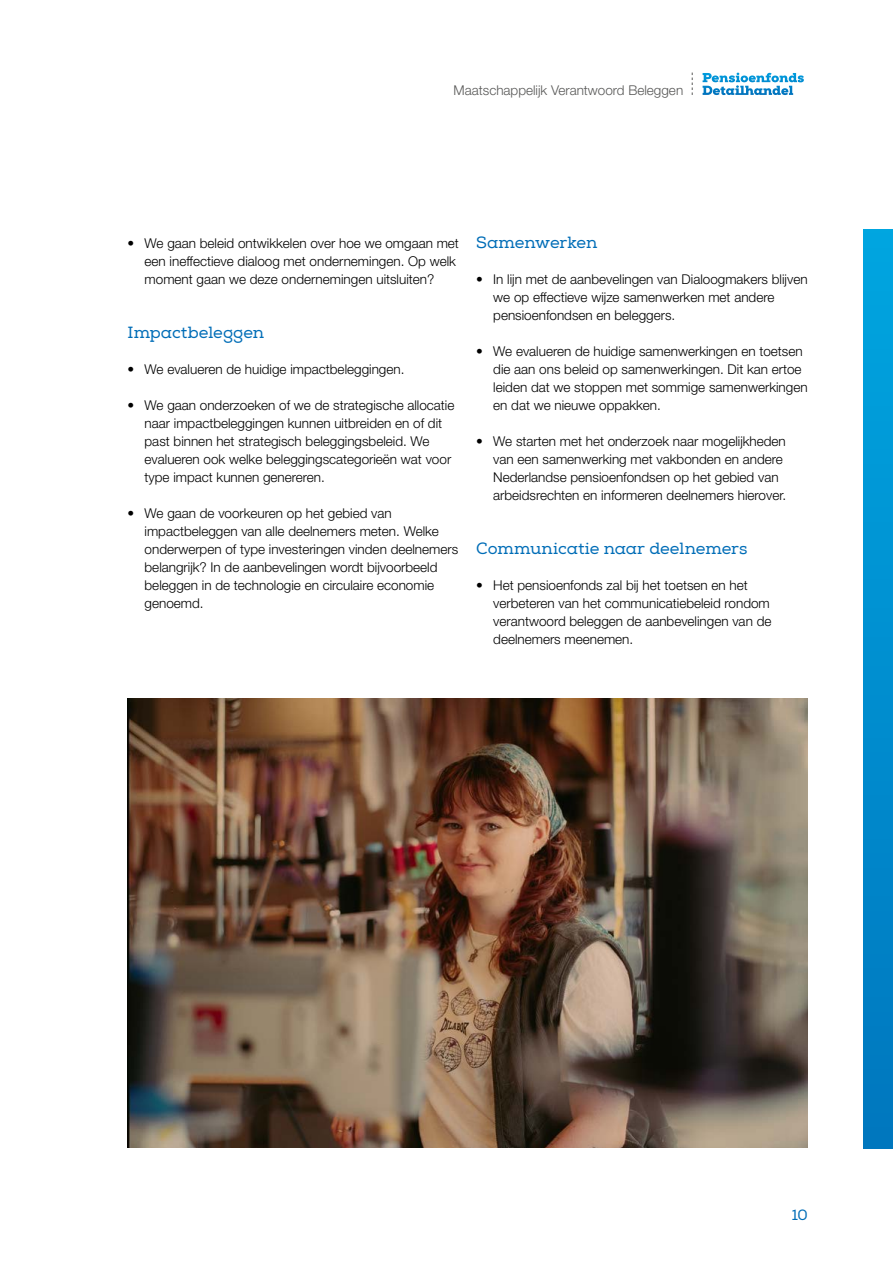
<style>
.page{position:relative;width:893px;height:1263px;background:#fff}
.page>*{position:absolute;margin:0;border:0;box-sizing:border-box;transform-origin:0 0}
.t1{font:16.5px "Nexa Slab";letter-spacing:-.005em;color:#006db7}
.t2{font:15px "Nexa Slab";color:#006db7}
.t3{font:300 13.5px/18px "Helvetica Neue LT Std";color:#000}
.t4{font:300 13.5px "Helvetica Neue LT Std";color:#595958}
</style>
<div class="page">
<div style="left:863px;top:229px;width:30px;height:919px;background:linear-gradient(to bottom,#00a6e0,#0077be)"></div>
<img style="left:128px;top:698px;width:680px;height:449px">
<svg style="left:692px;top:73px;width:1px;height:22px"></svg>
<svg style="left:703px;top:73px;width:101px;height:22px"></svg>
<p class="t4" style="left:454px;top:82px;width:231px">Maatschappelijk Verantwoord Beleggen</p>
<p class="t3" style="left:145px;top:234px;width:316px;text-indent:-17px">• We gaan beleid ontwikkelen over hoe we omgaan met een ineffectieve dialoog met ondernemingen. Op welk moment gaan we deze ondernemingen uitsluiten?</p>
<p class="t1" style="left:128px;top:322px;width:138px">Impactbeleggen</p>
<p class="t3" style="left:128px;top:360px;width:278px">• We evalueren de huidige impactbeleggingen.</p>
<p class="t3" style="left:145px;top:396px;width:311px;text-indent:-17px">• We gaan onderzoeken of we de strategische allocatie naar impactbeleggingen kunnen uitbreiden en of dit past binnen het strategisch beleggingsbeleid. We evalueren ook welke beleggingscategorieën wat voor type impact kunnen genereren.</p>
<p class="t3" style="left:145px;top:504px;width:315px;text-indent:-17px">• We gaan de voorkeuren op het gebied van impactbeleggen van alle deelnemers meten. Welke onderwerpen of type investeringen vinden deelnemers belangrijk? In de aanbevelingen wordt bijvoorbeeld beleggen in de technologie en circulaire economie genoemd.</p>
<p class="t1" style="left:476px;top:232px;width:123px">Samenwerken</p>
<p class="t3" style="left:493px;top:270px;width:316px;text-indent:-17px">• In lijn met de aanbevelingen van Dialoogmakers blijven we op effectieve wijze samenwerken met andere pensioenfondsen en beleggers.</p>
<p class="t3" style="left:493px;top:342px;width:316px;text-indent:-17px">• We evalueren de huidige samenwerkingen en toetsen die aan ons beleid op samenwerkingen. Dit kan ertoe leiden dat we stoppen met sommige samenwerkingen en dat we nieuwe oppakken.</p>
<p class="t3" style="left:493px;top:432px;width:294px;text-indent:-17px">• We starten met het onderzoek naar mogelijkheden van een samenwerking met vakbonden en andere Nederlandse pensioenfondsen op het gebied van arbeidsrechten en informeren deelnemers hierover.</p>
<p class="t1" style="left:476px;top:538px;width:273px">Communicatie naar deelnemers</p>
<p class="t3" style="left:493px;top:576px;width:280px;text-indent:-17px">• Het pensioenfonds zal bij het toetsen en het verbeteren van het communicatiebeleid rondom verantwoord beleggen de aanbevelingen van de deelnemers meenemen.</p>
<p class="t2" style="left:792px;top:1206px;width:18px">10</p>
</div>
